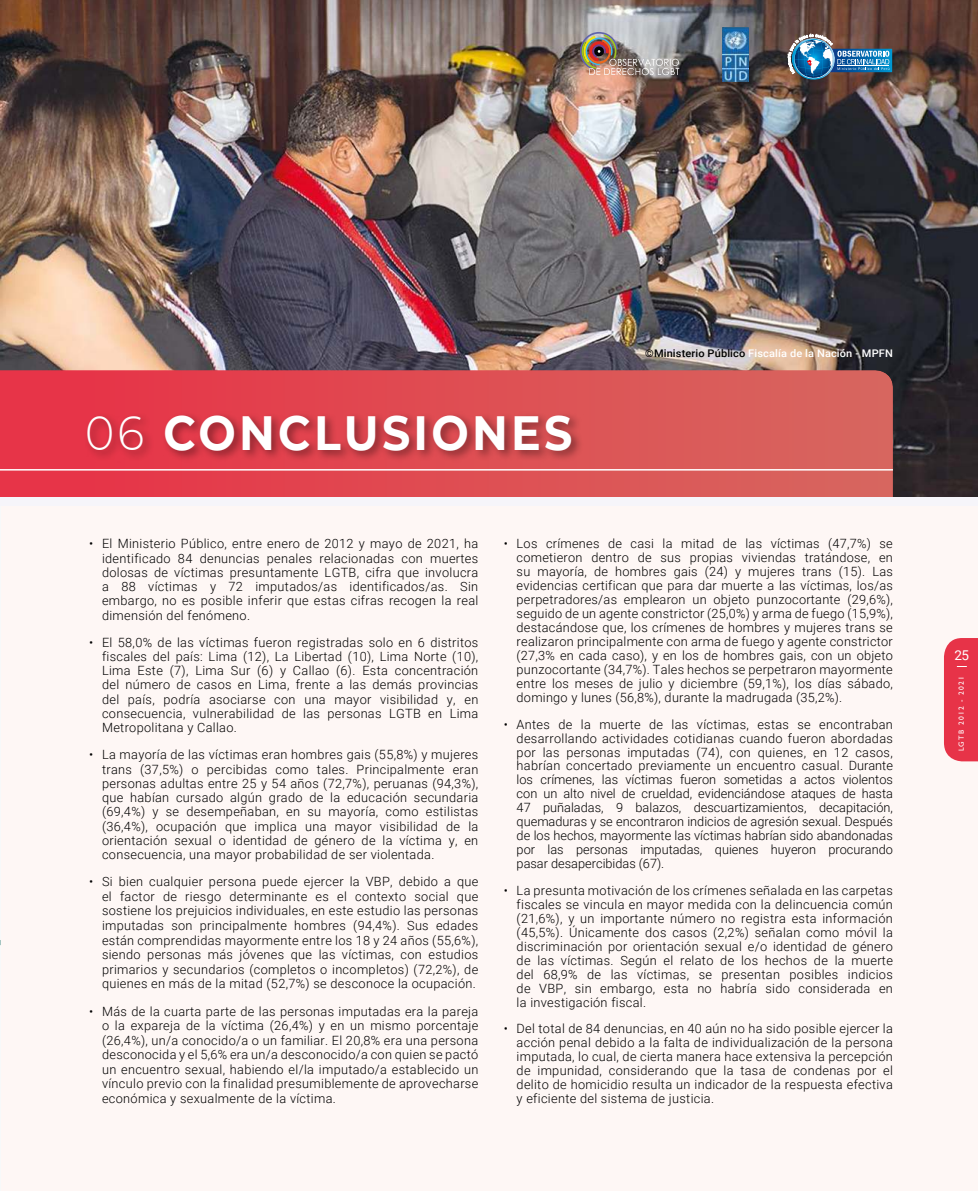
<style>
.page{position:relative;width:978px;height:1191px;background:#fef7f5}
.page>*{position:absolute;margin:0;border:0;box-sizing:border-box;transform-origin:0 0}
.t1{font:700 48px "Montserrat";letter-spacing:.075em;color:#fff;scale:.92 1}
.t2{font:13.5px "Roboto";color:#fff}
.t3{font:300 12.75px/14px "Roboto";letter-spacing:.025em;color:#000;text-align:justify}
.t4{font:500 10.5px "Roboto";letter-spacing:.01em;color:#fff;scale:1.05 1}
.t5{font:500 7.5px "Gill Sans MT Pro";letter-spacing:.17em;color:#fff}
.s1{font-weight:300}
.s2{font-weight:900;color:#000}
.s3{color:#000}
</style>
<div class="page">
<img style="left:0;top:0;width:978px;height:497px">
<img style="left:580px;top:32px;width:99px;height:43px">
<img style="left:722px;top:27px;width:27px;height:55px">
<div style="left:944px;top:638px;width:34px;height:123px;background:#e73348"></div>
<img style="left:889px;top:48px;width:3px;height:24px">
<img style="left:792px;top:78px;width:44px;height:3px">
<img style="left:794px;top:78px;width:40px;height:1px">
<img style="left:788px;top:34px;width:101px;height:44px">
<img style="left:0;top:370px;width:893px;height:127px">
<div style="left:0;top:497px;width:978px;height:8px;background:#f6f5fa"></div>
<hr style="left:0;top:469px;width:893px;height:1px;background:#fff">
<div style="left:84px;top:411px;width:500px;height:52px;background:#000;opacity:.4"></div>
<h1 class="t1" style="left:85px;top:405px;width:531px"><span class="s1">06</span> CONCLUSIONES</h1>
<p class="t4" style="left:645px;top:349px;width:237px"><span class="s2">©</span><span class="s3">Ministerio Público</span> Fiscalía de la Nación - MPFN</p>
<p class="t3" style="left:102px;top:537px;width:378px;text-indent:-13px">• El Ministerio Público, entre enero de 2012 y mayo de 2021, ha identificado 84 denuncias penales relacionadas con muertes dolosas de víctimas presuntamente LGTB, cifra que involucra a 88 víctimas y 72 imputados/as identificados/as. Sin embargo, no es posible inferir que estas cifras recogen la real dimensión del fenómeno.</p>
<p class="t3" style="left:102px;top:636px;width:378px;text-indent:-13px">• El 58,0% de las víctimas fueron registradas solo en 6 distritos fiscales del país: Lima (12), La Libertad (10), Lima Norte (10), Lima Este (7), Lima Sur (6) y Callao (6). Esta concentración del número de casos en Lima, frente a las demás provincias del país, podría asociarse con una mayor visibilidad y, en consecuencia, vulnerabilidad de las personas LGTB en Lima Metropolitana y Callao.</p>
<p class="t3" style="left:102px;top:748px;width:378px;text-indent:-13px">• La mayoría de las víctimas eran hombres gais (55,8%) y mujeres trans (37,5%) o percibidas como tales. Principalmente eran personas adultas entre 25 y 54 años (72,7%), peruanas (94,3%), que habían cursado algún grado de la educación secundaria (69,4%) y se desempeñaban, en su mayoría, como estilistas (36,4%), ocupación que implica una mayor visibilidad de la orientación sexual o identidad de género de la víctima y, en consecuencia, una mayor probabilidad de ser violentada.</p>
<p class="t3" style="left:102px;top:875px;width:378px;line-height:14.5px;text-indent:-13px">• Si bien cualquier persona puede ejercer la VBP, debido a que el factor de riesgo determinante es el contexto social que sostiene los prejuicios individuales, en este estudio las personas imputadas son principalmente hombres (94,4%). Sus edades están comprendidas mayormente entre los 18 y 24 años (55,6%), siendo personas más jóvenes que las víctimas, con estudios primarios y secundarios (completos o incompletos) (72,2%), de quienes en más de la mitad (52,7%) se desconoce la ocupación.</p>
<p class="t3" style="left:102px;top:1004px;width:378px;line-height:14.5px;text-indent:-13px">• Más de la cuarta parte de las personas imputadas era la pareja o la expareja de la víctima (26,4%) y en un mismo porcentaje (26,4%), un/a conocido/a o un familiar. El 20,8% era una persona desconocida y el 5,6% era un/a desconocido/a con quien se pactó un encuentro sexual, habiendo el/la imputado/a establecido un vínculo previo con la finalidad presumiblemente de aprovecharse económica y sexualmente de la víctima.</p>
<p class="t3" style="left:517px;top:538px;width:378px;text-indent:-13px">• Los crímenes de casi la mitad de las víctimas (47,7%) se cometieron dentro de sus propias viviendas tratándose, en su mayoría, de hombres gais (24) y mujeres trans (15). Las evidencias certifican que para dar muerte a las víctimas, los/as perpetradores/as emplearon un objeto punzocortante (29,6%), seguido de un agente constrictor (25,0%) y arma de fuego (15,9%), destacándose que, los crímenes de hombres y mujeres trans se realizaron principalmente con arma de fuego y agente constrictor (27,3% en cada caso), y en los de hombres gais, con un objeto punzocortante (34,7%). Tales hechos se perpetraron mayormente entre los meses de julio y diciembre (59,1%), los días sábado, domingo y lunes (56,8%), durante la madrugada (35,2%).</p>
<p class="t3" style="left:517px;top:718px;width:378px;text-indent:-13px">• Antes de la muerte de las víctimas, estas se encontraban desarrollando actividades cotidianas cuando fueron abordadas por las personas imputadas (74), con quienes, en 12 casos, habrían concertado previamente un encuentro casual. Durante los crímenes, las víctimas fueron sometidas a actos violentos con un alto nivel de crueldad, evidenciándose ataques de hasta 47 puñaladas, 9 balazos, descuartizamientos, decapitación, quemaduras y se encontraron indicios de agresión sexual. Después de los hechos, mayormente las víctimas habrían sido abandonadas por las personas imputadas, quienes huyeron procurando pasar desapercibidas (67).</p>
<p class="t3" style="left:517px;top:884px;width:378px;text-indent:-13px">• La presunta motivación de los crímenes señalada en las carpetas fiscales se vincula en mayor medida con la delincuencia común (21,6%), y un importante número no registra esta información (45,5%). Únicamente dos casos (2,2%) señalan como móvil la discriminación por orientación sexual e/o identidad de género de las víctimas. Según el relato de los hechos de la muerte del 68,9% de las víctimas, se presentan posibles indicios de VBP, sin embargo, esta no habría sido considerada en la investigación fiscal.</p>
<p class="t3" style="left:517px;top:1022px;width:378px;text-indent:-13px">• Del total de 84 denuncias, en 40 aún no ha sido posible ejercer la acción penal debido a la falta de individualización de la persona imputada, lo cual, de cierta manera hace extensiva la percepción de impunidad, considerando que la tasa de condenas por el delito de homicidio resulta un indicador de la respuesta efectiva y eficiente del sistema de justicia.</p>
<p class="t2" style="left:955px;top:647px;width:16px">25</p>
<p class="t5" style="left:957px;top:751px;width:77px;rotate:-90deg">LGTB 2012 - 2021</p>
</div>
